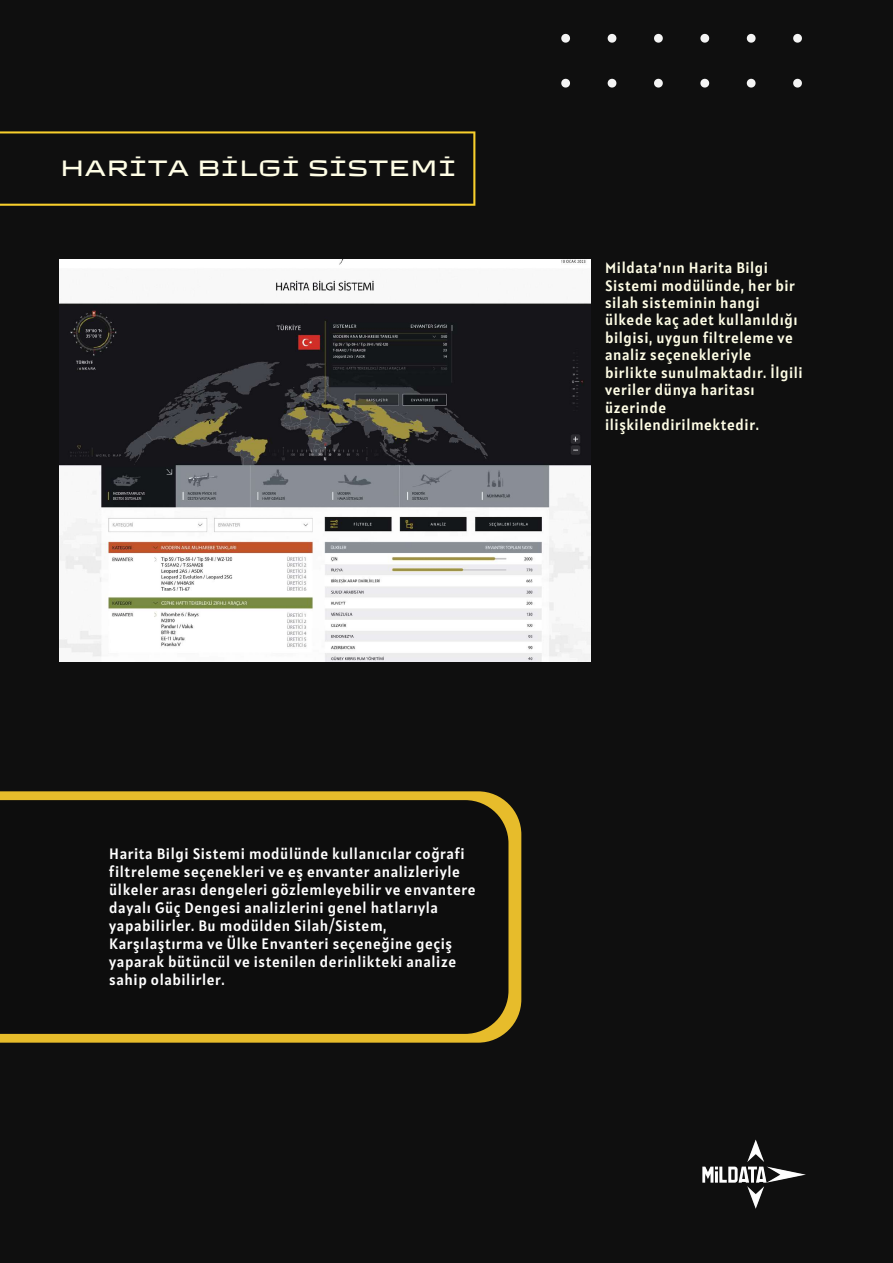
<style>
.page{position:relative;width:893px;height:1263px;background:#0f0f0f}
.page>*{position:absolute;margin:0;border:0;box-sizing:border-box;transform-origin:0 0}
.t1{font:22.5px "TT Autonomous";letter-spacing:.04em;color:#fffee6}
.t2{font:15px/18px "Alatsi";letter-spacing:.04em;color:#fff}
.t3{font:14.92px/17.4px "Alatsi";letter-spacing:.04em;color:#fffee6}
</style>
<div class="page">
<svg style="left:561px;top:33px;width:241px;height:55px"></svg>
<img style="left:702px;top:1139px;width:104px;height:70px">
<svg style="left:0;top:131px;width:475px;height:75px"></svg>
<img style="left:59px;top:260px;width:531px;height:401px">
<svg style="left:0;top:791px;width:521px;height:252px;background:#d2ab28"></svg>
<svg style="left:0;top:800px;width:508px;height:234px"></svg>
<h1 class="t1" style="left:61px;top:153px;width:397px">HARİTA BİLGİ SİSTEMİ</h1>
<p class="t3" style="left:605px;top:259px;width:197px">Mildata’nın Harita Bilgi<br>Sistemi modülünde, her bir silah sisteminin hangi ülkede kaç adet kullanıldığı bilgisi, uygun filtreleme ve analiz seçenekleriyle birlikte sunulmaktadır. İlgili veriler dünya haritası üzerinde ilişkilendirilmektedir.</p>
<p class="t2" style="left:109px;top:845px;width:368px">Harita Bilgi Sistemi modülünde kullanıcılar coğrafi filtreleme seçenekleri ve eş envanter analizleriyle ülkeler arası dengeleri gözlemleyebilir ve envantere dayalı Güç Dengesi analizlerini genel hatlarıyla yapabilirler. Bu modülden Silah/Sistem, Karşılaştırma ve Ülke Envanteri seçeneğine geçiş yaparak bütüncül ve istenilen derinlikteki analize sahip olabilirler.</p>
</div>
